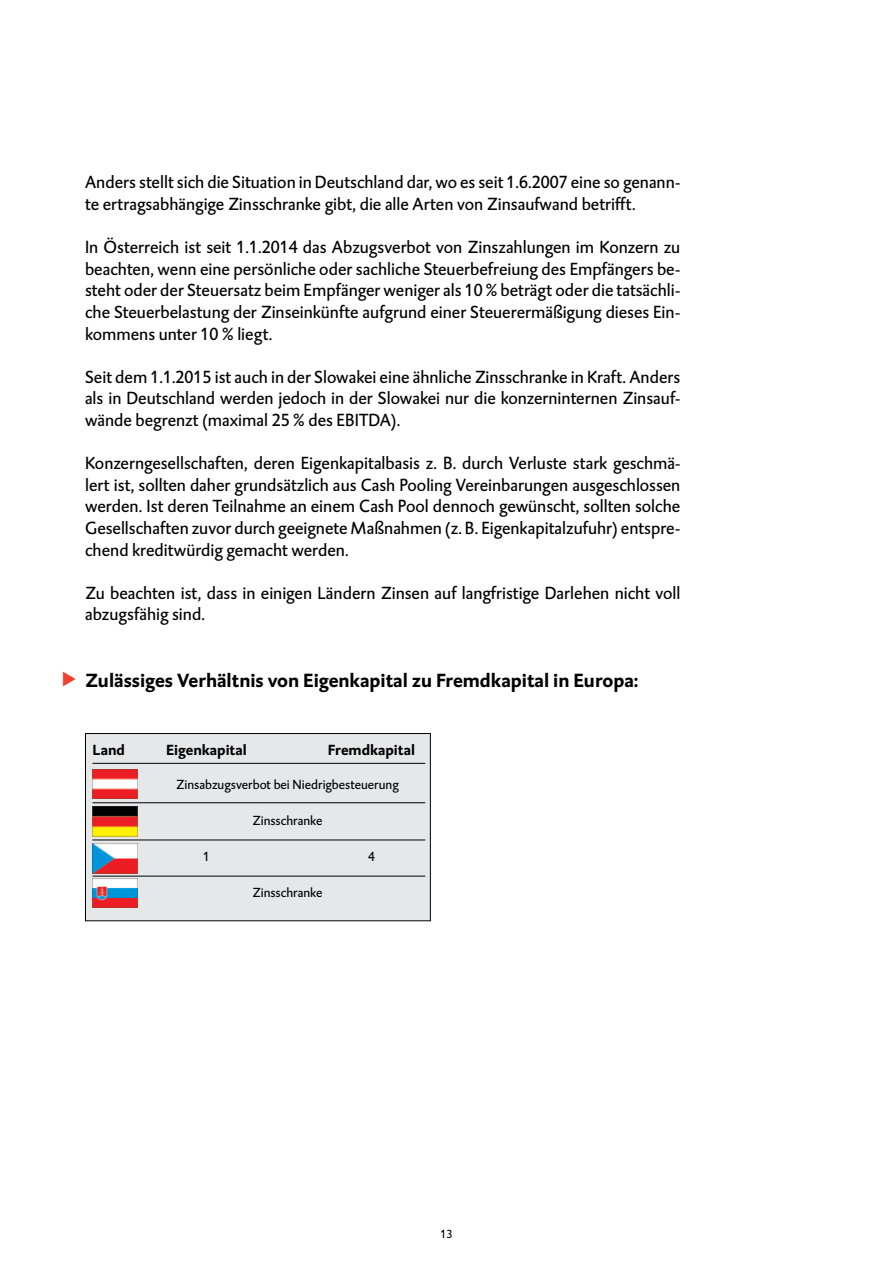
<style>
.page{position:relative;width:893px;height:1263px;background:#fff}
.page>*{position:absolute;margin:0;border:0;box-sizing:border-box;transform-origin:0 0}
.t1{font:700 19.5px "DTL Caspari T";color:#000}
.t2{font:18px/21.6px "DTL Caspari T";color:#000;text-align:justify}
.t3{font:700 15px "DTL Caspari T";color:#000}
.t4{font:13.5px "DTL Caspari T";color:#000}
.t5{font:12px "DTL Caspari T";color:#000}
</style>
<div class="page">
<div style="left:85px;top:733px;width:346px;height:186px;background:#e6e7e8"></div>
<img style="left:92px;top:769px;width:46px;height:30px">
<img style="left:92px;top:807px;width:46px;height:29px">
<img style="left:92px;top:844px;width:46px;height:29px">
<img style="left:92px;top:879px;width:45px;height:29px">
<hr style="left:92px;top:763px;width:333px;height:1px;background:#000">
<hr style="left:92px;top:802px;width:333px;height:1px;background:#000">
<hr style="left:92px;top:840px;width:333px;height:1px;background:#000">
<hr style="left:92px;top:876px;width:333px;height:1px;background:#000">
<div style="left:85px;top:733px;width:346px;height:188px;border:1px solid #000"></div>
<p class="t2" style="left:85px;top:171px;width:597px">Anders stellt sich die Situation in Deutschland dar, wo es seit 1.6.2007 eine so genann&shy;te ertragsabhängige Zinsschranke gibt, die alle Arten von Zinsaufwand betrifft.</p>
<p class="t2" style="left:85px;top:236px;width:597px">In Österreich ist seit 1.1.2014 das Abzugsverbot von Zinszahlungen im Konzern zu beachten, wenn eine persönliche oder sachliche Steuerbefreiung des Empfängers be&shy;steht oder der Steuersatz beim Empfänger weniger als 10 % beträgt oder die tatsächli&shy;che Steuerbelastung der Zinseinkünfte aufgrund einer Steuerermäßigung dieses Ein&shy;kommens unter 10 % liegt.</p>
<p class="t2" style="left:85px;top:366px;width:597px">Seit dem 1.1.2015 ist auch in der Slowakei eine ähnliche Zinsschranke in Kraft. Anders als in Deutschland werden jedoch in der Slowakei nur die konzerninternen Zinsauf&shy;wände begrenzt (maximal 25 % des EBITDA).</p>
<p class="t2" style="left:85px;top:452px;width:597px">Konzerngesellschaften, deren Eigenkapitalbasis z. B. durch Verluste stark geschmä&shy;lert ist, sollten daher grundsätzlich aus Cash Pooling Vereinbarungen ausgeschlossen werden. Ist deren Teilnahme an einem Cash Pool dennoch gewünscht, sollten solche Gesellschaften zuvor durch geeignete Maßnahmen (z. B. Eigenkapitalzufuhr) entspre&shy;chend kreditwürdig gemacht werden.</p>
<p class="t2" style="left:85px;top:582px;width:597px">Zu beachten ist, dass in einigen Ländern Zinsen auf langfristige Darlehen nicht voll abzugsfähig sind.</p>
<p class="t1" style="left:85px;top:667px;width:555px">Zulässiges Verhältnis von Eigenkapital zu Fremdkapital in Europa:</p>
<p class="t3" style="left:92px;top:740px;width:34px">Land</p>
<p class="t3" style="left:166px;top:740px;width:82px">Eigenkapital</p>
<p class="t3" style="left:328px;top:740px;width:89px">Fremdkapital</p>
<p class="t4" style="left:176px;top:776px;width:224px">Zinsabzugsverbot bei Niedrigbesteuerung</p>
<p class="t4" style="left:253px;top:812px;width:71px">Zinsschranke</p>
<p class="t4" style="left:203px;top:848px;width:8px">1</p>
<p class="t4" style="left:368px;top:848px;width:8px">4</p>
<p class="t4" style="left:253px;top:884px;width:71px">Zinsschranke</p>
<p class="t5" style="left:440px;top:1226px;width:13px">13</p>
</div>
